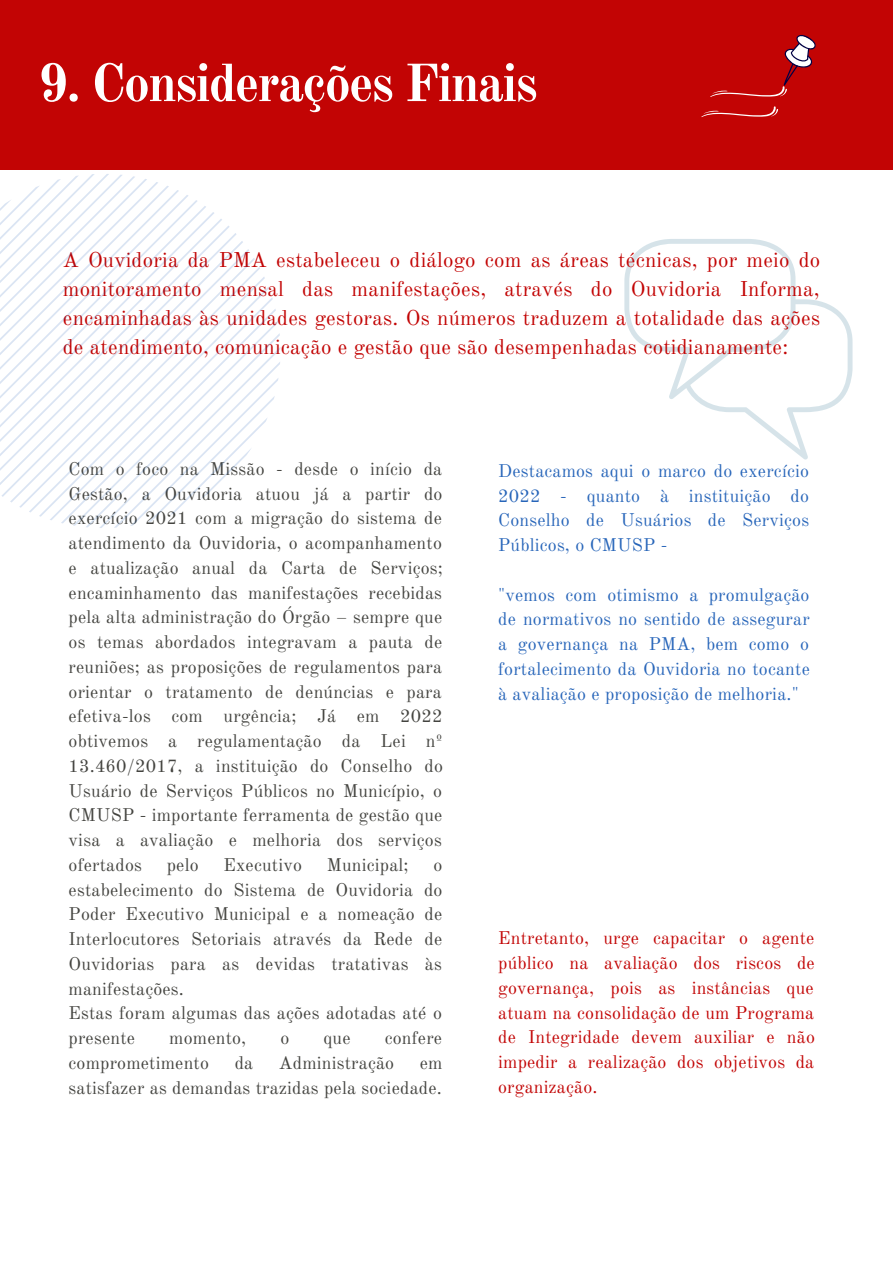
<style>
.page{position:relative;width:893px;height:1264px;background:#fff}
.page>*{position:absolute;margin:0;border:0;box-sizing:border-box;transform-origin:0 0}
.t1{font:700 52.5px "Old Standard";letter-spacing:-.04em;color:#fff}
.t2{font:21px/29.2px "Old Standard";letter-spacing:.01em;color:#c20404;text-align:justify}
.t3{font:18px/24.8px "Old Standard";letter-spacing:.01em;color:#444440;text-align:justify}
.t4{font:18px/24.8px "Old Standard";letter-spacing:.01em;color:#004aad;text-align:justify}
.t5{font:18px/24.8px "Old Standard";letter-spacing:.01em;color:#c20404;text-align:justify}
</style>
<div class="page">
<svg style="left:624px;top:239px;width:228px;height:220px"></svg>
<div style="left:0;top:0;width:892px;height:169px;background:#c20404"></div>
<svg style="left:701px;top:106px;width:77px;height:11px"></svg>
<svg style="left:710px;top:34px;width:106px;height:63px"></svg>
<svg style="left:0;top:174px;width:280px;height:354px"></svg>
<h1 class="t1" style="left:38px;top:51px;width:501px">9. Considerações Finais</h1>
<p class="t2" style="left:63px;top:245px;width:759px">A Ouvidoria da PMA estabeleceu o diálogo com as áreas técnicas, por meio do monitoramento mensal das manifestações, através do Ouvidoria Informa, encaminhadas às unidades gestoras. Os números traduzem a totalidade das ações de atendimento, comunicação e gestão que são desempenhadas cotidianamente:</p>
<p class="t3" style="left:69px;top:456px;width:376px">Com o foco na Missão - desde o início da Gestão, a Ouvidoria atuou já a partir do exercício 2021 com a migração do sistema de atendimento da Ouvidoria, o acompanhamento e atualização anual da Carta de Serviços; encaminhamento das manifestações recebidas pela alta administração do Órgão – sempre que os temas abordados integravam a pauta de reuniões; as proposições de regulamentos para orientar o tratamento de denúncias e para efetiva-los com urgência; Já em 2022 obtivemos a regulamentação da Lei nº 13.460/2017, a instituição do Conselho do Usuário de Serviços Públicos no Município, o CMUSP - importante ferramenta de gestão que visa a avaliação e melhoria dos serviços ofertados</p>
<p class="t3" style="left:167px;top:852px;width:33px">pelo</p>
<p class="t3" style="left:223px;top:852px;width:80px">Executivo</p>
<p class="t3" style="left:327px;top:852px;width:83px">Municipal;</p>
<p class="t3" style="left:69px;top:852px;width:375px;text-align:left;text-indent:365px">o estabelecimento do Sistema de Ouvidoria do<br>Poder Executivo Municipal e a nomeação de<br>Interlocutores Setoriais através da Rede de<br>Ouvidorias para as devidas tratativas às manifestações.<br>Estas foram algumas das ações adotadas até o presente</p>
<p class="t3" style="left:169px;top:1025px;width:78px">momento,</p>
<p class="t3" style="left:280px;top:1025px;width:10px">o</p>
<p class="t3" style="left:323px;top:1025px;width:29px">que</p>
<p class="t3" style="left:385px;top:1025px;width:59px">confere</p>
<p class="t3" style="left:69px;top:1050px;width:142px">comprometimento</p>
<p class="t3" style="left:235px;top:1050px;width:20px">da</p>
<p class="t3" style="left:279px;top:1050px;width:117px">Administração</p>
<p class="t3" style="left:69px;top:1050px;width:375px;text-align:right">em<br>satisfazer as demandas trazidas pela sociedade.</p>
<p class="t4" style="left:498px;top:458px;width:312px">Destacamos aqui o marco do exercício 2022 - quanto à instituição do Conselho de Usuários de Serviços Públicos, o CMUSP -</p>
<p class="t4" style="left:498px;top:582px;width:313px">"vemos com otimismo a promulgação de normativos no sentido de assegurar a governança na PMA, bem como o fortalecimento da Ouvidoria no tocante à avaliação e proposição de melhoria."</p>
<p class="t5" style="left:498px;top:926px;width:318px">Entretanto, urge capacitar o agente público na avaliação dos riscos de governança, pois as instâncias que atuam na consolidação de um Programa de Integridade devem auxiliar e não impedir a realização dos objetivos da organização.</p>
</div>
